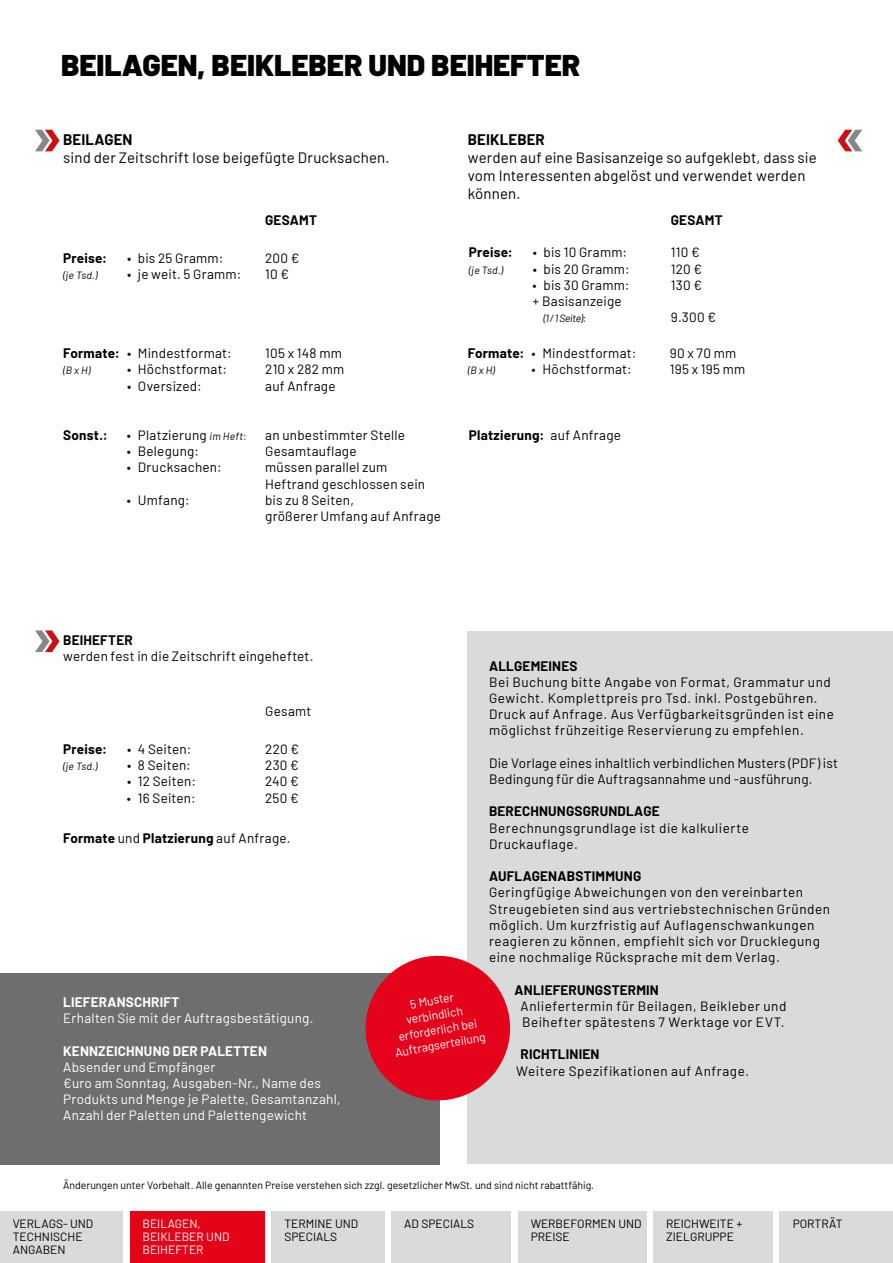
<style>
.page{position:relative;width:893px;height:1263px;background:#fff}
.page>*{position:absolute;margin:0;border:0;box-sizing:border-box;transform-origin:0 0}
.t1{font:900 30px "Barlow";color:#000}
.t2{font:15px/18px "Barlow";letter-spacing:.01em;color:#000}
.t3{font:700 15px "Barlow";letter-spacing:.005em;color:#000}
.t4{font:13.5px/16.2px "Barlow";letter-spacing:.03em;color:#000}
.t5{font:700 13.5px "Barlow";letter-spacing:.015em;color:#000}
.t6{font:13.5px/16.2px "Barlow";letter-spacing:.015em;color:#fff}
.t7{font:700 13.5px "Barlow";letter-spacing:.015em;color:#fff}
.t8{font:12px/12.8px "Barlow";color:#000}
.t9{font:12px/15px "Barlow";color:#fff}
.t10{font:10.5px "Barlow";color:#000}
.t11{font:italic 10.5px "Barlow";letter-spacing:-.025em;color:#000}
.s1{font-weight:700}
.s2{font-style:italic;font-size:10.5px}
.s3{font-size:10.5px}
.s4{font-style:normal}
.s5{font-weight:400}
</style>
<div class="page">
<div style="left:0;top:1212px;width:123px;height:51px;background:#d9dada"></div>
<div style="left:272px;top:1212px;width:113px;height:51px;background:#d9dada"></div>
<div style="left:392px;top:1212px;width:119px;height:51px;background:#d9dada"></div>
<div style="left:518px;top:1212px;width:129px;height:51px;background:#d9dada"></div>
<div style="left:653px;top:1212px;width:120px;height:51px;background:#d9dada"></div>
<div style="left:780px;top:1212px;width:113px;height:51px;background:#d9dada"></div>
<div style="left:130px;top:1212px;width:135px;height:51px;background:#e30417"></div>
<div style="left:467px;top:631px;width:425px;height:533px;background:#d9dada"></div>
<div style="left:0;top:973px;width:439px;height:191px;background:#6e6e6e"></div>
<svg style="left:365px;top:955px;width:146px;height:151px"></svg>
<svg style="left:35px;top:130px;width:25px;height:21px"></svg>
<svg style="left:35px;top:630px;width:25px;height:22px"></svg>
<svg style="left:838px;top:130px;width:24px;height:21px"></svg>
<h1 class="t1" style="left:61px;top:43px;width:521px">BEILAGEN, BEIKLEBER UND BEIHEFTER</h1>
<p class="t3" style="left:63px;top:128px;width:71px">BEILAGEN</p>
<p class="t2" style="left:63px;top:147px;width:328px">sind der Zeitschrift lose beigefügte Drucksachen.</p>
<p class="t5" style="left:265px;top:210px;width:53px">GESAMT</p>
<p class="t5" style="left:63px;top:248px;width:45px">Preise:</p>
<p class="t4" style="left:127px;top:249px;width:98px">• bis 25 Gramm:</p>
<p class="t4" style="left:265px;top:249px;width:36px">200 €</p>
<p class="t11" style="left:63px;top:268px;width:36px">(je Tsd.)</p>
<p class="t4" style="left:127px;top:265px;width:116px">• je weit. 5 Gramm:</p>
<p class="t4" style="left:265px;top:265px;width:25px">10 €</p>
<p class="t4" style="left:63px;top:344px;width:170px"><span class="s1">Formate:</span> • Mindestformat:</p>
<p class="t4" style="left:265px;top:344px;width:78px">105 x 148 mm</p>
<p class="t11" style="left:63px;top:363px;width:29px">(B x H)</p>
<p class="t4" style="left:127px;top:360px;width:102px">• Höchstformat:</p>
<p class="t4" style="left:265px;top:360px;width:81px">210 x 282 mm</p>
<p class="t4" style="left:127px;top:377px;width:76px">• Oversized:</p>
<p class="t4" style="left:265px;top:377px;width:72px">auf Anfrage</p>
<p class="t5" style="left:63px;top:425px;width:46px">Sonst.:</p>
<p class="t4" style="left:127px;top:426px;width:121px">• Platzierung <span class="s2">im Heft</span><span class="s3">:</span></p>
<p class="t4" style="left:265px;top:426px;width:141px">an unbestimmter Stelle</p>
<p class="t4" style="left:127px;top:442px;width:74px">• Belegung:</p>
<p class="t4" style="left:265px;top:442px;width:93px">Gesamtauflage</p>
<p class="t4" style="left:127px;top:458px;width:96px">• Drucksachen:</p>
<p class="t4" style="left:265px;top:458px;width:162px">müssen parallel zum<br>Heftrand geschlossen sein</p>
<p class="t4" style="left:127px;top:491px;width:64px">• Umfang:</p>
<p class="t4" style="left:265px;top:491px;width:177px">bis zu 8 Seiten,<br>größerer Umfang auf Anfrage</p>
<p class="t3" style="left:468px;top:128px;width:78px">BEIKLEBER</p>
<p class="t2" style="left:468px;top:147px;width:350px">werden auf eine Basisanzeige so aufgeklebt, dass sie vom Interessenten abgelöst und verwendet werden können.</p>
<p class="t5" style="left:671px;top:210px;width:53px">GESAMT</p>
<p class="t5" style="left:469px;top:243px;width:45px">Preise:</p>
<p class="t4" style="left:533px;top:243px;width:96px">• bis 10 Gramm:</p>
<p class="t4" style="left:671px;top:243px;width:30px">110 €</p>
<p class="t11" style="left:469px;top:262px;width:36px">(je Tsd.)</p>
<p class="t4" style="left:533px;top:260px;width:98px">• bis 20 Gramm:</p>
<p class="t4" style="left:671px;top:260px;width:33px">120 €</p>
<p class="t4" style="left:533px;top:276px;width:98px">• bis 30 Gramm:</p>
<p class="t4" style="left:671px;top:276px;width:33px">130 €</p>
<p class="t4" style="left:533px;top:292px;width:91px">+ Basisanzeige</p>
<p class="t11" style="left:543px;top:311px;width:45px">(1/1 Seite)<span class="s4">:</span></p>
<p class="t4" style="left:671px;top:308px;width:47px">9.300 €</p>
<p class="t4" style="left:468px;top:344px;width:170px"><span class="s1">Formate:</span> • Mindestformat:</p>
<p class="t4" style="left:670px;top:344px;width:68px">90 x 70 mm</p>
<p class="t11" style="left:468px;top:363px;width:29px">(B x H)</p>
<p class="t4" style="left:532px;top:360px;width:102px">• Höchstformat:</p>
<p class="t4" style="left:670px;top:360px;width:77px">195 x 195 mm</p>
<p class="t5" style="left:469px;top:425px;width:154px">Platzierung: <span class="s5">auf Anfrage</span></p>
<p class="t5" style="left:63px;top:630px;width:71px">BEIHEFTER</p>
<p class="t4" style="left:63px;top:647px;width:252px">werden fest in die Zeitschrift eingeheftet.</p>
<p class="t4" style="left:265px;top:702px;width:48px">Gesamt</p>
<p class="t5" style="left:63px;top:739px;width:45px">Preise:</p>
<p class="t4" style="left:127px;top:740px;width:66px">• 4 Seiten:</p>
<p class="t4" style="left:265px;top:740px;width:35px">220 €</p>
<p class="t11" style="left:63px;top:759px;width:36px">(je Tsd.)</p>
<p class="t4" style="left:127px;top:756px;width:65px">• 8 Seiten:</p>
<p class="t4" style="left:265px;top:756px;width:35px">230 €</p>
<p class="t4" style="left:127px;top:772px;width:70px">• 12 Seiten:</p>
<p class="t4" style="left:265px;top:772px;width:35px">240 €</p>
<p class="t4" style="left:127px;top:789px;width:70px">• 16 Seiten:</p>
<p class="t4" style="left:265px;top:789px;width:35px">250 €</p>
<p class="t5" style="left:63px;top:828px;width:229px">Formate <span class="s5">und</span> Platzierung <span class="s5">auf Anfrage.</span></p>
<p class="t7" style="left:63px;top:992px;width:118px">LIEFERANSCHRIFT</p>
<p class="t6" style="left:63px;top:1009px;width:252px">Erhalten Sie mit der Auftragsbestätigung.</p>
<p class="t7" style="left:63px;top:1041px;width:205px">KENNZEICHNUNG DER PALETTEN</p>
<p class="t6" style="left:63px;top:1058px;width:279px">Absender und Empfänger<br>€uro am Sonntag, Ausgaben-Nr., Name des Produkts und Menge je Palette, Gesamtanzahl, Anzahl der Paletten und Palettengewicht</p>
<p class="t5" style="left:489px;top:656px;width:90px">ALLGEMEINES</p>
<p class="t4" style="left:489px;top:673px;width:346px">Bei Buchung bitte Angabe von Format, Grammatur und Gewicht. Komplettpreis pro Tsd. inkl. Postgebühren.<br>Druck auf Anfrage. Aus Verfügbarkeitsgründen ist eine möglichst frühzeitige Reservierung zu empfehlen.</p>
<p class="t4" style="left:489px;top:754px;width:351px">Die Vorlage eines inhaltlich verbindlichen Musters (PDF) ist<br>Bedingung für die Auftragsannahme und -ausführung.</p>
<p class="t5" style="left:489px;top:801px;width:172px">BERECHNUNGSGRUNDLAGE</p>
<p class="t4" style="left:489px;top:818px;width:261px">Berechnungsgrundlage ist die kalkulierte<br>Druckauflage.</p>
<p class="t5" style="left:489px;top:866px;width:154px">AUFLAGENABSTIMMUNG</p>
<p class="t4" style="left:489px;top:883px;width:343px">Geringfügige Abweichungen von den vereinbarten Streugebieten sind aus vertriebstechnischen Gründen möglich. Um kurzfristig auf Auflagenschwankungen reagieren zu können, empfiehlt sich vor Drucklegung eine nochmalige Rücksprache mit dem Verlag.</p>
<p class="t5" style="left:515px;top:980px;width:146px">ANLIEFERUNGSTERMIN</p>
<p class="t4" style="left:521px;top:997px;width:267px">Anliefertermin für Beilagen, Beikleber und<br>Beihefter spätestens 7 Werktage vor EVT.</p>
<p class="t5" style="left:521px;top:1044px;width:80px">RICHTLINIEN</p>
<p class="t4" style="left:516px;top:1061px;width:235px">Weitere Spezifikationen auf Anfrage.</p>
<p class="t9" style="left:386px;top:1000px;width:93px;text-align:center;rotate:-10deg">5 Muster verbindlich erforderlich bei<br>Auftragserteilung</p>
<p class="t10" style="left:63px;top:1177px;width:532px">Änderungen unter Vorbehalt. Alle genannten Preise verstehen sich zzgl. gesetzlicher MwSt. und sind nicht rabattfähig.</p>
<p class="t9" style="left:142px;top:1215px;width:60px">BEILAGEN,</p>
<p class="t8" style="left:793px;top:1216px;width:51px">PORTRÄT</p>
<p class="t9" style="left:142px;top:1229px;width:88px;line-height:12.8px">BEIKLEBER UND<br>BEIHEFTER</p>
<p class="t8" style="left:13px;top:1216px;width:82px">VERLAGS- UND<br>TECHNISCHE<br>ANGABEN</p>
<p class="t8" style="left:284px;top:1216px;width:75px">TERMINE UND<br>SPECIALS</p>
<p class="t8" style="left:404px;top:1216px;width:71px">AD SPECIALS</p>
<p class="t8" style="left:531px;top:1216px;width:112px">WERBEFORMEN UND<br>PREISE</p>
<p class="t8" style="left:666px;top:1216px;width:78px">REICHWEITE +<br>ZIELGRUPPE</p>
</div>
